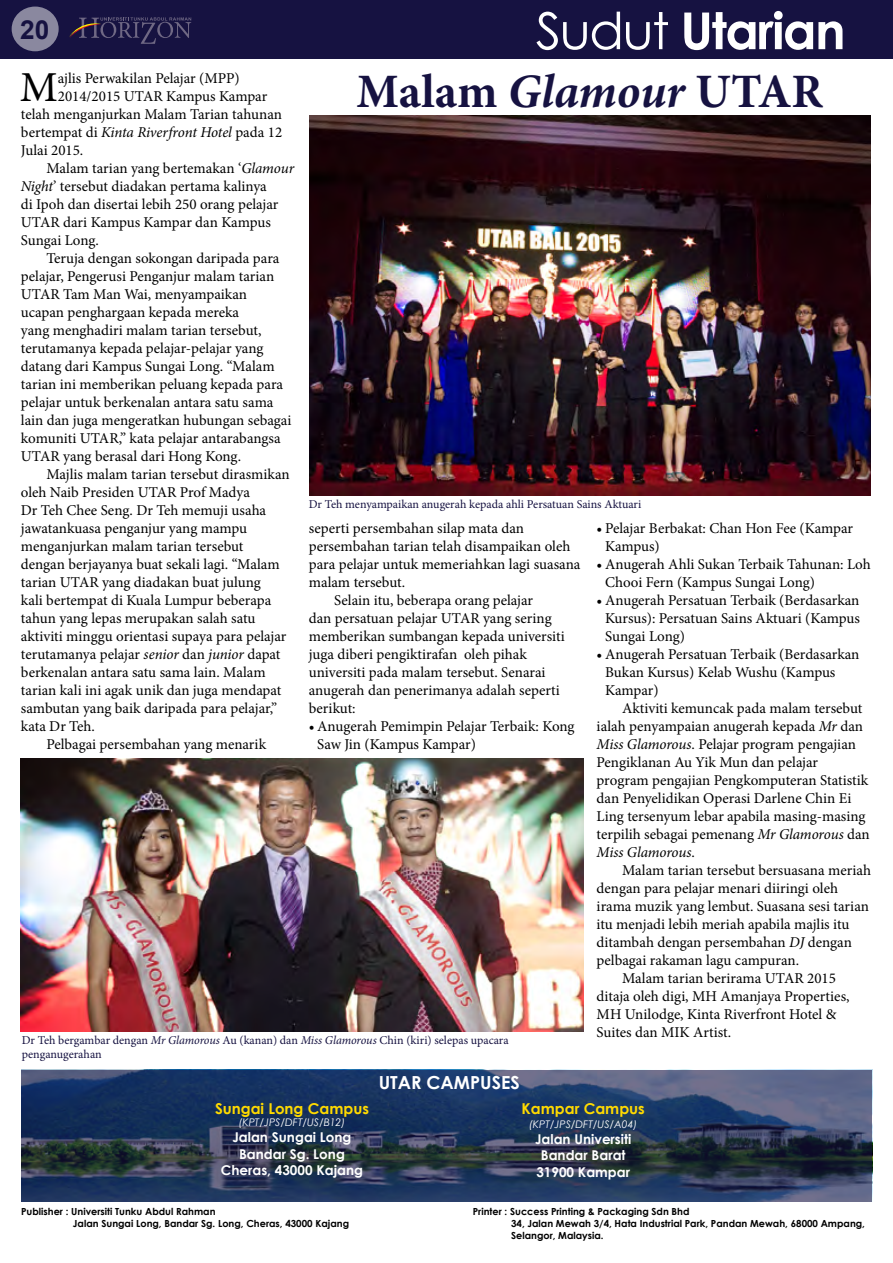
<style>
.page{position:relative;width:893px;height:1263px;background:#fff}
.page>*{position:absolute;margin:0;border:0;box-sizing:border-box;transform-origin:0 0}
.t1{font:700 51px "Century Gothic";letter-spacing:-.03em;color:#fff}
.t2{font:700 48px "Minion Pro";color:#161241}
.t3{font:42.75px "Minion Pro";color:#000}
.t4{font:700 26.25px "Arial";color:#161241}
.t5{font:700 18px "Century Gothic";color:#fff}
.t6{font:15px/18px "Minion Pro";color:#000}
.t7{font:italic 15px "Minion Pro";letter-spacing:-.015em;color:#000}
.t8{font:700 15px "Century Gothic";color:#ffda00}
.t9{font:700 13.5px/16.2px "Century Gothic";color:#fff;text-align:center}
.t10{font:12px/14.4px "Minion Pro";color:#161241}
.t11{font:italic 10.5px "Century Gothic";color:#fff}
.t12{font:700 9.75px/11.7px "Century Gothic";color:#000}
.s1{font-weight:400}
.s2{font-style:italic}
.s3{font-style:normal}
</style>
<div class="page">
<div style="left:0;top:0;width:893px;height:59px;background:#161241"></div>
<svg style="left:69px;top:17px;width:122px;height:27px"></svg>
<svg style="left:21px;top:1070px;width:851px;height:132px;background:#2a3c5d"></svg>
<div style="left:12px;top:7px;width:47px;height:44px;background:#8a889f;border-radius:50%"></div>
<img style="left:21px;top:758px;width:563px;height:273px">
<img style="left:309px;top:116px;width:562px;height:380px">
<h3 class="t4" style="left:20px;top:13px;width:31px">20</h3>
<h1 class="t1" style="left:536px;top:-8px;width:311px"><span class="s1">Sudut</span> Utarian</h1>
<h3 class="t3" style="left:20px;top:59px;width:40px">M</h3>
<p class="t6" style="left:58px;top:69px;width:183px">ajlis Perwakilan Pelajar (MPP)</p>
<h2 class="t2" style="left:356px;top:58px;width:468px">Malam <span class="s2">Glamour</span> UTAR</h2>
<p class="t6" style="left:58px;top:87px;width:211px">2014/2015 UTAR Kampus Kampar</p>
<p class="t6" style="left:21px;top:105px;width:263px">telah menganjurkan Malam Tarian tahunan</p>
<p class="t7" style="left:21px;top:122px;width:263px"><span class="s3">bertempat di</span> Kinta Riverfront Hotel <span class="s3">pada 12</span></p>
<p class="t6" style="left:21px;top:141px;width:64px">Julai 2015.</p>
<p class="t6" style="left:46px;top:159px;width:249px">Malam tarian yang bertemakan ‘<span class="s2">Glamour</span></p>
<p class="t6" style="left:21px;top:177px;width:247px"><span class="s2">Night</span>’ tersebut diadakan pertama kalinya</p>
<p class="t6" style="left:21px;top:195px;width:259px">di Ipoh dan disertai lebih 250 orang pelajar</p>
<p class="t6" style="left:21px;top:213px;width:251px">UTAR dari Kampus Kampar dan Kampus</p>
<p class="t6" style="left:21px;top:231px;width:80px">Sungai Long.</p>
<p class="t6" style="left:46px;top:249px;width:235px">Teruja dengan sokongan daripada para</p>
<p class="t6" style="left:21px;top:267px;width:255px">pelajar, Pengerusi Penganjur malam tarian</p>
<p class="t6" style="left:21px;top:285px;width:228px">UTAR Tam Man Wai, menyampaikan</p>
<p class="t6" style="left:21px;top:303px;width:220px">ucapan penghargaan kepada mereka</p>
<p class="t6" style="left:21px;top:321px;width:242px">yang menghadiri malam tarian tersebut,</p>
<p class="t6" style="left:21px;top:339px;width:244px">terutamanya kepada pelajar-pelajar yang</p>
<p class="t6" style="left:21px;top:357px;width:255px">datang dari Kampus Sungai Long. “Malam</p>
<p class="t6" style="left:21px;top:375px;width:264px">tarian ini memberikan peluang kepada para</p>
<p class="t6" style="left:21px;top:393px;width:254px">pelajar untuk berkenalan antara satu sama</p>
<p class="t6" style="left:21px;top:411px;width:272px">lain dan juga mengeratkan hubungan sebagai</p>
<p class="t6" style="left:21px;top:429px;width:261px">komuniti UTAR,” kata pelajar antarabangsa</p>
<p class="t6" style="left:21px;top:447px;width:222px">UTAR yang berasal dari Hong Kong.</p>
<p class="t6" style="left:46px;top:465px;width:245px">Majlis malam tarian tersebut dirasmikan</p>
<p class="t6" style="left:21px;top:483px;width:231px">oleh Naib Presiden UTAR Prof Madya</p>
<p class="t6" style="left:21px;top:501px;width:247px">Dr Teh Chee Seng. Dr Teh memuji usaha</p>
<p class="t6" style="left:21px;top:519px;width:228px">jawatankuasa penganjur yang mampu</p>
<p class="t6" style="left:21px;top:537px;width:224px">menganjurkan malam tarian tersebut</p>
<p class="t6" style="left:21px;top:555px;width:260px">dengan berjayanya buat sekali lagi. “Malam</p>
<p class="t6" style="left:21px;top:573px;width:241px">tarian UTAR yang diadakan buat julung</p>
<p class="t6" style="left:21px;top:591px;width:252px">kali bertempat di Kuala Lumpur beberapa</p>
<p class="t6" style="left:21px;top:609px;width:236px">tahun yang lepas merupakan salah satu</p>
<p class="t6" style="left:21px;top:627px;width:267px">aktiviti minggu orientasi supaya para pelajar</p>
<p class="t6" style="left:21px;top:645px;width:261px">terutamanya pelajar <span class="s2">senior</span> dan <span class="s2">junior</span> dapat</p>
<p class="t6" style="left:21px;top:663px;width:246px">berkenalan antara satu sama lain. Malam</p>
<p class="t6" style="left:21px;top:681px;width:262px">tarian kali ini agak unik dan juga mendapat</p>
<p class="t6" style="left:21px;top:699px;width:258px">sambutan yang baik daripada para pelajar,”</p>
<p class="t6" style="left:21px;top:717px;width:75px">kata Dr Teh.</p>
<p class="t6" style="left:46px;top:735px;width:221px">Pelbagai persembahan yang menarik</p>
<p class="t10" style="left:309px;top:497px;width:334px">Dr Teh menyampaikan anugerah kepada ahli Persatuan Sains Aktuari</p>
<p class="t6" style="left:605px;top:519px;width:249px;text-indent:-9px">• Pelajar Berbakat: Chan Hon Fee (Kampar<br>Kampus)</p>
<p class="t6" style="left:605px;top:555px;width:267px;text-indent:-9px">• Anugerah Ahli Sukan Terbaik Tahunan: Loh<br>Chooi Fern (Kampus Sungai Long)</p>
<p class="t6" style="left:605px;top:591px;width:256px;text-align:justify;text-indent:-9px">• Anugerah Persatuan Terbaik (Berdasarkan Kursus): Persatuan Sains Aktuari (Kampus Sungai Long)</p>
<p class="t6" style="left:605px;top:645px;width:256px;text-indent:-9px">• Anugerah Persatuan Terbaik (Berdasarkan<br>Bukan Kursus) Kelab Wushu (Kampus<br>Kampar)</p>
<p class="t6" style="left:597px;top:699px;width:275px;text-indent:26px">Aktiviti kemuncak pada malam tersebut ialah penyampaian anugerah kepada <span class="s2">Mr</span> dan <span class="s2">Miss Glamorous</span>. Pelajar program pengajian Pengiklanan Au Yik Mun dan pelajar program pengajian Pengkomputeran Statistik dan Penyelidikan Operasi Darlene Chin Ei Ling tersenyum lebar apabila masing-masing terpilih sebagai pemenang <span class="s2">Mr Glamorous</span> dan <span class="s2">Miss Glamorous</span>.</p>
<p class="t6" style="left:622px;top:861px;width:250px">Malam tarian tersebut bersuasana meriah</p>
<p class="t6" style="left:597px;top:879px;width:243px">dengan para pelajar menari diiringi oleh</p>
<p class="t6" style="left:597px;top:897px;width:274px">irama muzik yang lembut. Suasana sesi tarian</p>
<p class="t6" style="left:597px;top:915px;width:254px">itu menjadi lebih meriah apabila majlis itu</p>
<p class="t6" style="left:597px;top:933px;width:257px">ditambah dengan persembahan <span class="s2">DJ</span> dengan</p>
<p class="t6" style="left:597px;top:951px;width:204px">pelbagai rakaman lagu campuran.</p>
<p class="t6" style="left:622px;top:969px;width:215px">Malam tarian berirama UTAR 2015</p>
<p class="t6" style="left:597px;top:987px;width:254px">ditaja oleh digi, MH Amanjaya Properties,</p>
<p class="t6" style="left:597px;top:1005px;width:241px">MH Unilodge, Kinta Riverfront Hotel &amp;</p>
<p class="t6" style="left:597px;top:1023px;width:136px">Suites dan MIK Artist.</p>
<p class="t6" style="left:309px;top:519px;width:217px">seperti persembahan silap mata dan</p>
<p class="t6" style="left:309px;top:537px;width:263px">persembahan tarian telah disampaikan oleh</p>
<p class="t6" style="left:309px;top:555px;width:273px">para pelajar untuk memeriahkan lagi suasana</p>
<p class="t6" style="left:309px;top:573px;width:98px">malam tersebut.</p>
<p class="t6" style="left:334px;top:591px;width:200px">Selain itu, beberapa orang pelajar</p>
<p class="t6" style="left:309px;top:609px;width:244px">dan persatuan pelajar UTAR yang sering</p>
<p class="t6" style="left:309px;top:627px;width:257px">memberikan sumbangan kepada universiti</p>
<p class="t6" style="left:309px;top:645px;width:220px">juga diberi pengiktirafan oleh pihak</p>
<p class="t6" style="left:309px;top:663px;width:238px">universiti pada malam tersebut. Senarai</p>
<p class="t6" style="left:309px;top:681px;width:253px">anugerah dan penerimanya adalah seperti</p>
<p class="t6" style="left:309px;top:699px;width:48px">berikut:</p>
<p class="t6" style="left:317px;top:717px;width:259px;text-indent:-9px">• Anugerah Pemimpin Pelajar Terbaik: Kong<br>Saw Jin (Kampus Kampar)</p>
<p class="t10" style="left:22px;top:1032px;width:488px">Dr Teh bergambar dengan <span class="s2">Mr Glamorous</span> Au (kanan) dan <span class="s2">Miss Glamorous</span> Chin (kiri) selepas upacara penganugerahan</p>
<p class="t8" style="left:215px;top:1097px;width:155px">Sungai Long Campus</p>
<p class="t11" style="left:239px;top:1115px;width:108px">(KPT/JPS/DFT/US/B12)</p>
<p class="t9" style="left:221px;top:1129px;width:144px">Jalan Sungai Long<br>Bandar Sg. Long<br>Cheras, 43000 Kajang</p>
<p class="t5" style="left:379px;top:1068px;width:143px">UTAR CAMPUSES</p>
<p class="t8" style="left:522px;top:1097px;width:125px">Kampar Campus</p>
<p class="t11" style="left:529px;top:1117px;width:110px">(KPT/JPS/DFT/US/A04)</p>
<p class="t9" style="left:535px;top:1131px;width:98px">Jalan Universiti<br>Bandar Barat<br>31900 Kampar</p>
<p class="t12" style="left:73px;top:1205px;width:278px;text-indent:-52px">Publisher : Universiti Tunku Abdul Rahman<br>Jalan Sungai Long, Bandar Sg. Long, Cheras, 43000 Kajang</p>
<p class="t12" style="left:511px;top:1205px;width:355px;text-indent:-38px">Printer : Success Printing &amp; Packaging Sdn Bhd<br>34, Jalan Mewah 3/4, Hata Industrial Park, Pandan Mewah, 68000 Ampang,<br>Selangor, Malaysia.</p>
</div>
